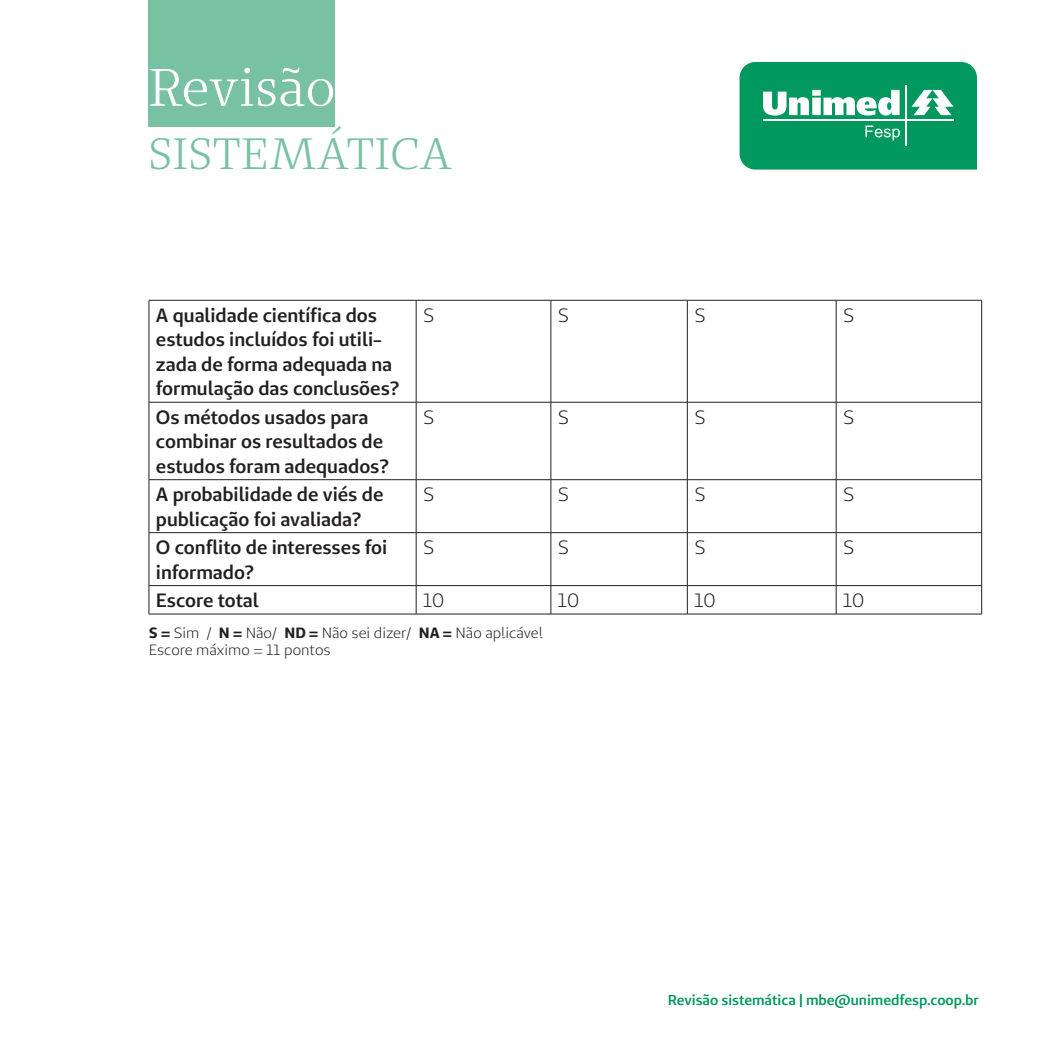
<style>
.page{position:relative;width:1042px;height:1042px;background:#fff}
.page>*{position:absolute;margin:0;border:0;box-sizing:border-box;transform-origin:0 0}
.t1{font:52.5px "Unimed Serif";color:#fff}
.t2{font:43.75px "Unimed Serif";letter-spacing:.01em;color:#78c1a2}
.Texto{font:600 19.25px/24.5px "Unimed Sans";color:#231f20}
.Texto-2{font:19.25px "Unimed Sans";color:#231f20}
.Texto-3{font:14.88px "Unimed Sans";color:#231f20}
.t3{font:600 14.35px "Unimed Sans";color:#00985c}
.s1{font-weight:700}
</style>
<div class="page">
<div style="left:148px;top:0;width:186px;height:127px;background:#78c1a2"></div>
<svg style="left:739px;top:62px;width:238px;height:108px;background:#24a673"></svg>
<hr style="left:149px;top:300px;width:267px;height:1px;background:#231f20">
<hr style="left:149px;top:300px;width:1px;height:102px;background:#231f20">
<hr style="left:416px;top:300px;width:135px;height:1px;background:#231f20">
<hr style="left:416px;top:300px;width:1px;height:102px;background:#231f20">
<hr style="left:551px;top:300px;width:136px;height:1px;background:#231f20">
<hr style="left:550px;top:300px;width:1px;height:102px;background:#231f20">
<hr style="left:687px;top:300px;width:149px;height:1px;background:#231f20">
<hr style="left:687px;top:300px;width:1px;height:102px;background:#231f20">
<hr style="left:836px;top:300px;width:146px;height:1px;background:#231f20">
<hr style="left:836px;top:300px;width:1px;height:102px;background:#231f20">
<hr style="left:981px;top:300px;width:1px;height:102px;background:#231f20">
<hr style="left:149px;top:402px;width:267px;height:1px;background:#231f20">
<hr style="left:149px;top:402px;width:1px;height:77px;background:#231f20">
<hr style="left:416px;top:402px;width:135px;height:1px;background:#231f20">
<hr style="left:416px;top:402px;width:1px;height:77px;background:#231f20">
<hr style="left:551px;top:402px;width:136px;height:1px;background:#231f20">
<hr style="left:550px;top:402px;width:1px;height:77px;background:#231f20">
<hr style="left:687px;top:402px;width:149px;height:1px;background:#231f20">
<hr style="left:687px;top:402px;width:1px;height:77px;background:#231f20">
<hr style="left:836px;top:402px;width:146px;height:1px;background:#231f20">
<hr style="left:836px;top:402px;width:1px;height:77px;background:#231f20">
<hr style="left:981px;top:402px;width:1px;height:77px;background:#231f20">
<hr style="left:149px;top:479px;width:267px;height:1px;background:#231f20">
<hr style="left:149px;top:480px;width:1px;height:52px;background:#231f20">
<hr style="left:416px;top:479px;width:135px;height:1px;background:#231f20">
<hr style="left:416px;top:480px;width:1px;height:52px;background:#231f20">
<hr style="left:551px;top:479px;width:136px;height:1px;background:#231f20">
<hr style="left:550px;top:480px;width:1px;height:52px;background:#231f20">
<hr style="left:687px;top:479px;width:149px;height:1px;background:#231f20">
<hr style="left:687px;top:480px;width:1px;height:52px;background:#231f20">
<hr style="left:836px;top:479px;width:146px;height:1px;background:#231f20">
<hr style="left:836px;top:480px;width:1px;height:52px;background:#231f20">
<hr style="left:981px;top:480px;width:1px;height:52px;background:#231f20">
<hr style="left:149px;top:532px;width:267px;height:1px;background:#231f20">
<hr style="left:149px;top:533px;width:1px;height:52px;background:#231f20">
<hr style="left:416px;top:532px;width:135px;height:1px;background:#231f20">
<hr style="left:416px;top:533px;width:1px;height:52px;background:#231f20">
<hr style="left:551px;top:532px;width:136px;height:1px;background:#231f20">
<hr style="left:550px;top:533px;width:1px;height:52px;background:#231f20">
<hr style="left:687px;top:532px;width:149px;height:1px;background:#231f20">
<hr style="left:687px;top:533px;width:1px;height:52px;background:#231f20">
<hr style="left:836px;top:532px;width:146px;height:1px;background:#231f20">
<hr style="left:836px;top:533px;width:1px;height:52px;background:#231f20">
<hr style="left:981px;top:533px;width:1px;height:52px;background:#231f20">
<hr style="left:149px;top:585px;width:267px;height:1px;background:#231f20">
<svg style="left:149px;top:586px;width:1px;height:28px"></svg>
<hr style="left:416px;top:585px;width:135px;height:1px;background:#231f20">
<svg style="left:416px;top:586px;width:1px;height:28px"></svg>
<hr style="left:551px;top:585px;width:136px;height:1px;background:#231f20">
<svg style="left:550px;top:586px;width:1px;height:28px"></svg>
<hr style="left:687px;top:585px;width:149px;height:1px;background:#231f20">
<svg style="left:687px;top:586px;width:1px;height:28px"></svg>
<hr style="left:836px;top:585px;width:146px;height:1px;background:#231f20">
<svg style="left:836px;top:586px;width:1px;height:28px"></svg>
<svg style="left:981px;top:586px;width:1px;height:28px"></svg>
<hr style="left:149px;top:614px;width:267px;height:1px;background:#231f20">
<hr style="left:416px;top:614px;width:135px;height:1px;background:#231f20">
<hr style="left:551px;top:614px;width:136px;height:1px;background:#231f20">
<hr style="left:687px;top:614px;width:149px;height:1px;background:#231f20">
<hr style="left:836px;top:614px;width:146px;height:1px;background:#231f20">
<h1 class="t1" style="left:148px;top:54px;width:189px">Revisão</h1>
<h2 class="t2" style="left:148px;top:126px;width:305px">SISTEMÁTICA</h2>
<p class="Texto" style="left:156px;top:302px;width:245px">A qualidade científica dos estudos incluídos foi utili&shy;zada de forma adequada na formulação das conclusões?</p>
<p class="Texto-2" style="left:423px;top:303px;width:13px">S</p>
<p class="Texto-2" style="left:558px;top:303px;width:13px">S</p>
<p class="Texto-2" style="left:694px;top:303px;width:13px">S</p>
<p class="Texto-2" style="left:843px;top:303px;width:13px">S</p>
<p class="Texto" style="left:156px;top:404px;width:234px">Os métodos usados para combinar os resultados de estudos foram adequados?</p>
<p class="Texto-2" style="left:423px;top:405px;width:13px">S</p>
<p class="Texto-2" style="left:558px;top:405px;width:13px">S</p>
<p class="Texto-2" style="left:694px;top:405px;width:13px">S</p>
<p class="Texto-2" style="left:843px;top:405px;width:13px">S</p>
<p class="Texto" style="left:156px;top:482px;width:229px">A probabilidade de viés de publicação foi avaliada?</p>
<p class="Texto-2" style="left:423px;top:482px;width:13px">S</p>
<p class="Texto-2" style="left:558px;top:482px;width:13px">S</p>
<p class="Texto-2" style="left:694px;top:482px;width:13px">S</p>
<p class="Texto-2" style="left:843px;top:482px;width:13px">S</p>
<p class="Texto" style="left:156px;top:535px;width:233px">O conflito de interesses foi informado?</p>
<p class="Texto-2" style="left:423px;top:535px;width:13px">S</p>
<p class="Texto-2" style="left:558px;top:535px;width:13px">S</p>
<p class="Texto-2" style="left:694px;top:535px;width:13px">S</p>
<p class="Texto-2" style="left:843px;top:535px;width:13px">S</p>
<p class="Texto" style="left:156px;top:588px;width:104px">Escore total</p>
<p class="Texto-2" style="left:423px;top:588px;width:23px">10</p>
<p class="Texto-2" style="left:558px;top:588px;width:23px">10</p>
<p class="Texto-2" style="left:694px;top:588px;width:23px">10</p>
<p class="Texto-2" style="left:843px;top:588px;width:23px">10</p>
<p class="Texto-3" style="left:149px;top:623px;width:396px"><span class="s1">S =</span> Sim / <span class="s1">N =</span> Não/ <span class="s1">ND =</span> Não sei dizer/ <span class="s1">NA =</span> Não aplicável</p>
<p class="Texto-3" style="left:149px;top:640px;width:183px">Escore máximo = 11 pontos</p>
<p class="t3" style="left:668px;top:990px;width:313px">Revisão sistemática | mbe@unimedfesp.coop.br</p>
</div>
